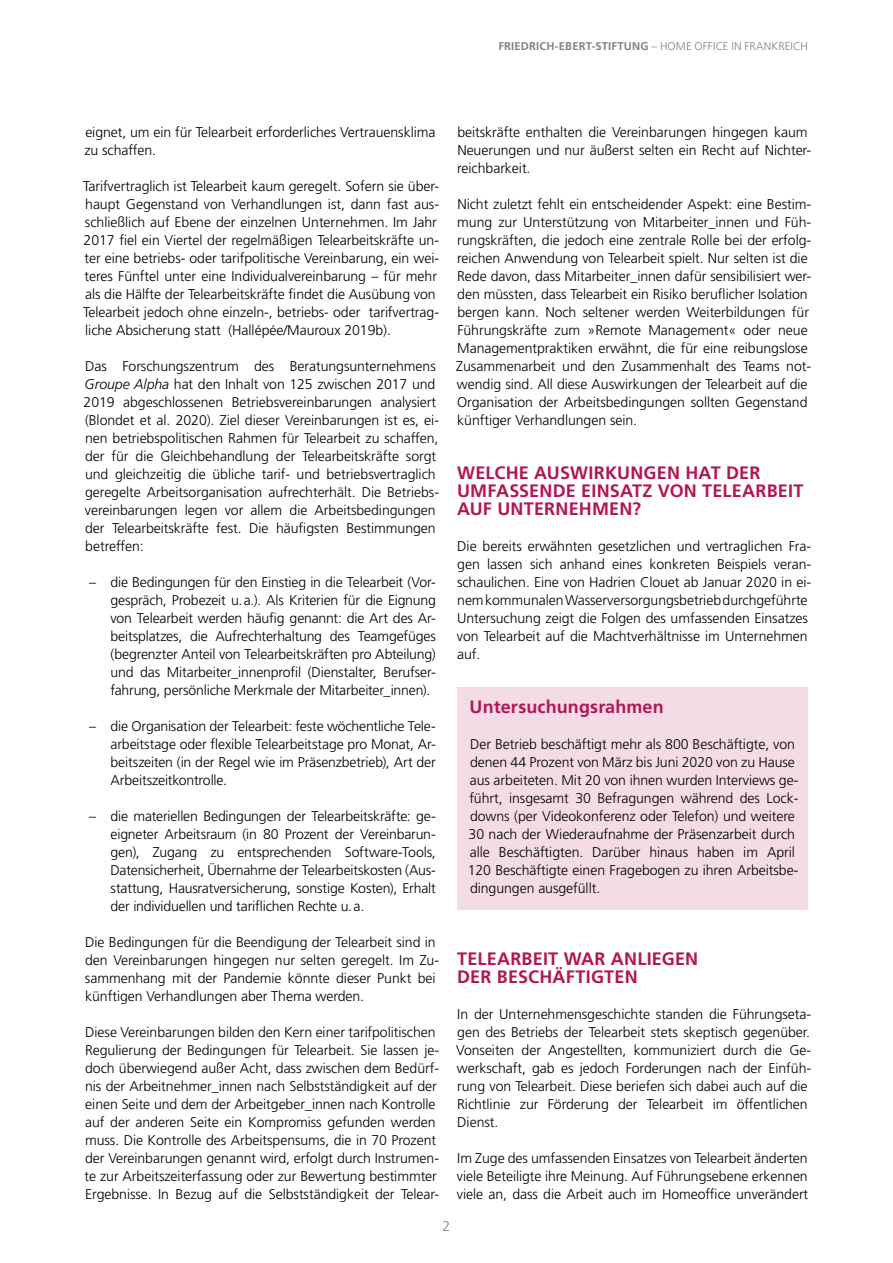
<style>
.page{position:relative;width:893px;height:1263px;background:#fff}
.page>*{position:absolute;margin:0;border:0;box-sizing:border-box;transform-origin:0 0}
.t1{font:700 18px/18px "Frutiger LT Pro";letter-spacing:.01em;color:#b21654}
.t2{font:300 14.1px/18px "Frutiger LT Pro";letter-spacing:-.005em;color:#000}
.t3{font:300 14.1px "Frutiger LT Pro";color:#818281}
.t4{font:700 11.25px "Frutiger LT Pro";letter-spacing:.015em;color:#818281}
.t5{font:300 11.25px "Frutiger LT Pro";color:#818281}
.s1{font-weight:300}
.s2{font-style:italic}
</style>
<div class="page">
<div style="left:457px;top:687px;width:351px;height:43px;background:#f3dce5"></div>
<div style="left:457px;top:726px;width:351px;height:183px;background:#f3dce5"></div>
<p class="t4" style="left:498px;top:40px;width:178px">FRIEDRICH-EBERT-STIFTUNG <span class="s1">– Home</span></p>
<p class="t5" style="left:695px;top:40px;width:15px">Office</p>
<p class="t5" style="left:731px;top:40px;width:26px">in Frankreich</p>
<p class="t2" style="left:84px;top:123px;width:353px">eignet, um ein für Telearbeit erforderliches Vertrauensklima zu schaffen.</p>
<p class="t2" style="left:83px;top:177px;width:357px">Tarifvertraglich ist Telearbeit kaum geregelt. Sofern sie über&shy;haupt Gegenstand von Verhandlungen ist, dann fast aus&shy;schließlich auf Ebene der einzelnen Unternehmen. Im Jahr 2017 fiel ein Viertel der regelmäßigen Telearbeitskräfte un&shy;ter eine betriebs- oder tarifpolitische Vereinbarung, ein wei&shy;teres Fünftel unter eine Individualvereinbarung – für mehr als die Hälfte der Telearbeitskräfte findet die Ausübung von Telearbeit jedoch ohne einzeln-, betriebs- oder tarifvertrag&shy;liche Absicherung statt (Hallépée/Mauroux 2019b).</p>
<p class="t2" style="left:84px;top:357px;width:357px">Das Forschungszentrum des Beratungsunternehmens <span class="s2">Groupe Alpha</span> hat den Inhalt von 125 zwischen 2017 und 2019 abgeschlossenen Betriebsvereinbarungen analysiert (Blondet et al. 2020). Ziel dieser Vereinbarungen ist es, ei&shy;nen betriebspolitischen Rahmen für Telearbeit zu schaffen, der für die Gleichbehandlung der Telearbeitskräfte sorgt und gleichzeitig die übliche tarif- und betriebsvertraglich geregelte Arbeitsorganisation aufrechterhält. Die Betriebs&shy;vereinbarungen legen vor allem die Arbeitsbedingungen der Telearbeitskräfte fest. Die häufigsten Bestimmungen betreffen:</p>
<p class="t2" style="left:111px;top:573px;width:327px;text-align:justify;text-indent:-21px">– die Bedingungen für den Einstieg in die Telearbeit (Vor&shy;gespräch, Probezeit u.a.). Als Kriterien für die Eignung von Telearbeit werden häufig genannt: die Art des Ar&shy;beitsplatzes, die Aufrechterhaltung des Teamgefüges (begrenzter Anteil von Telearbeitskräften pro Abteilung) und das Mitarbeiter_innenprofil (Dienstalter, Berufser&shy;fahrung, persönliche Merkmale der Mitarbeiter_innen).</p>
<p class="t2" style="left:111px;top:717px;width:327px;text-align:justify;text-indent:-21px">– die Organisation der Telearbeit: feste wöchentliche Tele&shy;arbeitstage oder flexible Telearbeitstage pro Monat, Ar&shy;beitszeiten (in der Regel wie im Präsenzbetrieb), Art der Arbeitszeitkontrolle.</p>
<p class="t2" style="left:111px;top:807px;width:327px;text-align:justify;text-indent:-21px">– die materiellen Bedingungen der Telearbeitskräfte: ge&shy;eigneter Arbeitsraum (in 80 Prozent der Vereinbarun&shy;gen), Zugang zu entsprechenden Software-Tools, Datensicherheit, Übernahme der Telearbeitskosten (Aus&shy;stattung, Hausratversicherung, sonstige Kosten), Erhalt der individuellen und tariflichen Rechte u.a.</p>
<p class="t2" style="left:85px;top:933px;width:356px">Die Bedingungen für die Beendigung der Telearbeit sind in den Vereinbarungen hingegen nur selten geregelt. Im Zu&shy;sammenhang mit der Pandemie könnte dieser Punkt bei künftigen Verhandlungen aber Thema werden.</p>
<p class="t2" style="left:85px;top:1023px;width:356px">Diese Vereinbarungen bilden den Kern einer tarifpolitischen Regulierung der Bedingungen für Telearbeit. Sie lassen je&shy;doch überwiegend außer Acht, dass zwischen dem Bedürf&shy;nis der Arbeitnehmer_innen nach Selbstständigkeit auf der einen Seite und dem der Arbeitgeber_innen nach Kontrolle auf der anderen Seite ein Kompromiss gefunden werden muss. Die Kontrolle des Arbeitspensums, die in 70 Prozent der Vereinbarungen genannt wird, erfolgt durch Instrumen&shy;te zur Arbeitszeiterfassung oder zur Bewertung bestimmter Ergebnisse. In Bezug auf die Selbstständigkeit der Telear-</p>
<p class="t2" style="left:457px;top:123px;width:355px">beitskräfte enthalten die Vereinbarungen hingegen kaum<br>Neuerungen und nur äußerst selten ein Recht auf Nichter&shy;reichbarkeit.</p>
<p class="t2" style="left:456px;top:195px;width:356px">Nicht zuletzt fehlt ein entscheidender Aspekt: eine Bestim&shy;mung zur Unterstützung von Mitarbeiter_innen und Füh&shy;rungskräften, die jedoch eine zentrale Rolle bei der erfolg&shy;reichen Anwendung von Telearbeit spielt. Nur selten ist die Rede davon, dass Mitarbeiter_innen dafür sensibilisiert wer&shy;den müssten, dass Telearbeit ein Risiko beruflicher Isolation bergen kann. Noch seltener werden Weiterbildungen für Führungskräfte zum »Remote Management« oder neue Managementpraktiken erwähnt, die für eine reibungslose Zusammenarbeit und den Zusammenhalt des Teams not&shy;wendig sind. All diese Auswirkungen der Telearbeit auf die Organisation der Arbeitsbedingungen sollten Gegenstand künftiger Verhandlungen sein.</p>
<p class="t1" style="left:457px;top:464px;width:348px">WELCHE AUSWIRKUNGEN HAT DER<br>UMFASSENDE EINSATZ VON TELEARBEIT<br>AUF UNTERNEHMEN?</p>
<p class="t2" style="left:457px;top:537px;width:356px">Die bereits erwähnten gesetzlichen und vertraglichen Fra&shy;gen lassen sich anhand eines konkreten Beispiels veran&shy;schaulichen. Eine von Hadrien Clouet ab Januar 2020 in ei&shy;nem kommunalen Wasserversorgungsbetrieb durchgeführte Untersuchung zeigt die Folgen des umfassenden Einsatzes von Telearbeit auf die Machtverhältnisse im Unternehmen auf.</p>
<p class="t1" style="left:470px;top:698px;width:196px">Untersuchungsrahmen</p>
<p class="t2" style="left:468px;top:735px;width:332px">Der Betrieb beschäftigt mehr als 800 Beschäftigte, von denen 44 Prozent von März bis Juni 2020 von zu Hause aus arbeiteten. Mit 20 von ihnen wurden Interviews ge&shy;führt, insgesamt 30 Befragungen während des Lock&shy;downs (per Videokonferenz oder Telefon) und weitere 30 nach der Wiederaufnahme der Präsenzarbeit durch alle Beschäftigten. Darüber hinaus haben im April 120 Beschäftigte einen Fragebogen zu ihren Arbeitsbe&shy;dingungen ausgefüllt.</p>
<p class="t1" style="left:457px;top:950px;width:243px">TELEARBEIT WAR ANLIEGEN<br>DER BESCHÄFTIGTEN</p>
<p class="t2" style="left:456px;top:1005px;width:356px">In der Unternehmensgeschichte standen die Führungseta&shy;gen des Betriebs der Telearbeit stets skeptisch gegenüber.<br>Vonseiten der Angestellten, kommuniziert durch die Ge&shy;werkschaft, gab es jedoch Forderungen nach der Einfüh&shy;rung von Telearbeit. Diese beriefen sich dabei auch auf die Richtlinie zur Förderung der Telearbeit im öffentlichen Dienst.</p>
<p class="t2" style="left:457px;top:1149px;width:353px;text-align:justify">Im Zuge des umfassenden Einsatzes von Telearbeit änderten viele Beteiligte ihre Meinung. Auf Führungsebene erkennen viele an, dass die Arbeit auch im Homeoffice unverändert</p>
<p class="t3" style="left:443px;top:1218px;width:9px">2</p>
</div>
